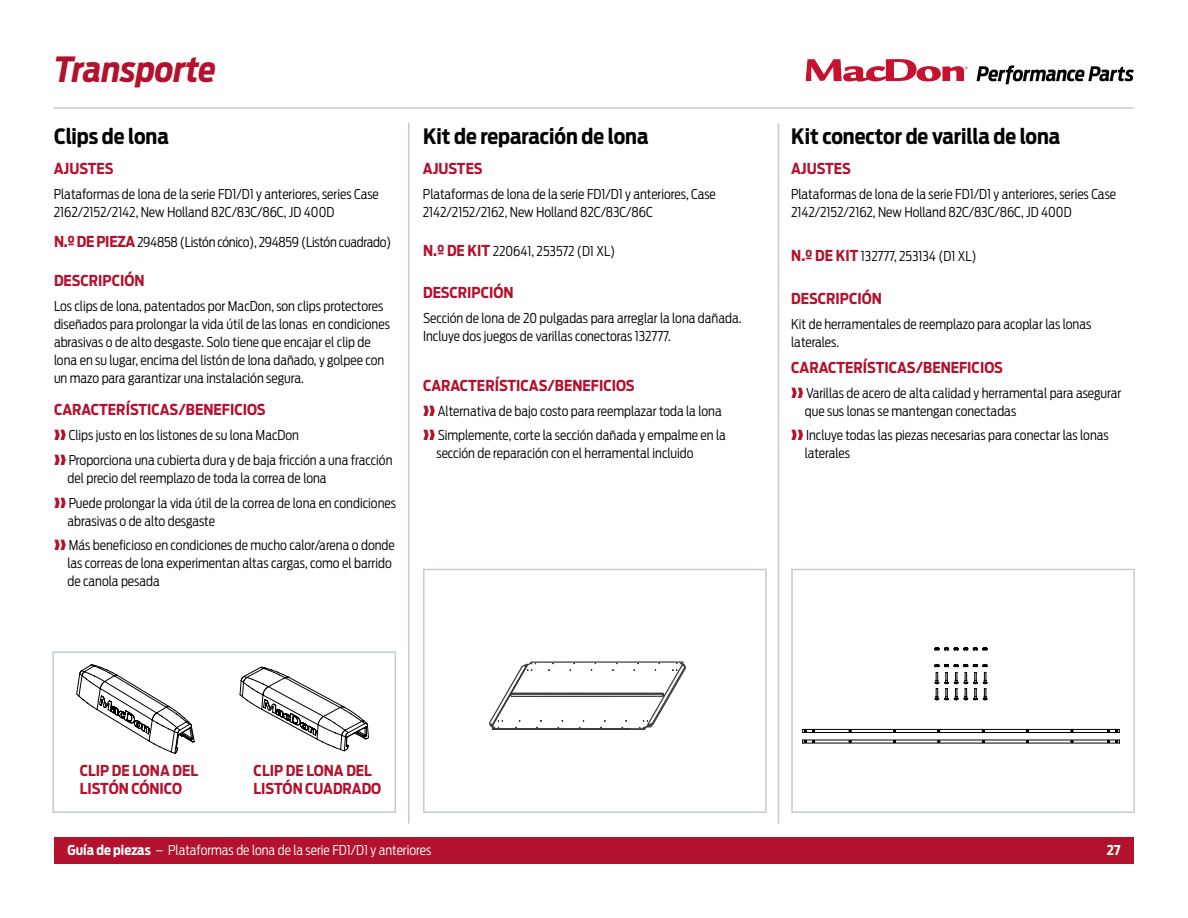
<style>
.page{position:relative;width:1188px;height:918px;background:#fff}
.page>*{position:absolute;margin:0;border:0;box-sizing:border-box;transform-origin:0 0}
.t1{font:italic 700 34.5px "Antenna Cond";color:#b2122d}
.t2{font:700 21px "Antenna Cond";color:#000}
.t3{font:700 15px/18px "Antenna Cond";color:#b2122d}
.t4{font:300 13.5px/18px "Antenna Cond";color:#000}
.t5{font:300 13.5px "Antenna Cond";color:#fff}
.t6{font:300 13.5px "Antenna Cond";letter-spacing:-.02em;color:#000}
.t7{font:700 13.5px "Antenna Cond";color:#fff}
.s1{font-weight:700;font-size:15px;color:#b2122d}
.s2{color:#b2122d}
.s3{font-weight:700}
</style>
<div class="page">
<div style="left:54px;top:837px;width:1080px;height:27px;background:#b2122d"></div>
<svg style="left:806px;top:59px;width:162px;height:23px"></svg>
<svg style="left:977px;top:65px;width:157px;height:19px"></svg>
<div style="left:52px;top:651px;width:344px;height:162px;border:2px solid #c2cdd3"></div>
<hr style="left:54px;top:107px;width:1080px;height:2px;background:#c2cdd3">
<hr style="left:778px;top:123px;width:1px;height:700px;background:#c2cdd3">
<hr style="left:408px;top:123px;width:2px;height:700px;background:#c2cdd3">
<svg style="left:76px;top:664px;width:119px;height:90px"></svg>
<svg style="left:239px;top:666px;width:130px;height:86px"></svg>
<div style="left:423px;top:569px;width:344px;height:244px;border:2px solid #c2cdd3"></div>
<div style="left:791px;top:569px;width:344px;height:244px;border:2px solid #c2cdd3"></div>
<svg style="left:489px;top:661px;width:198px;height:69px"></svg>
<svg style="left:802px;top:647px;width:318px;height:96px"></svg>
<h1 class="t1" style="left:54px;top:48px;width:164px">Transporte</h1>
<h2 class="t2" style="left:54px;top:123px;width:116px">Clips de lona</h2>
<h2 class="t2" style="left:423px;top:123px;width:227px">Kit de reparación de lona</h2>
<h2 class="t2" style="left:791px;top:123px;width:271px">Kit conector de varilla de lona</h2>
<p class="t3" style="left:54px;top:160px;width:61px">AJUSTES</p>
<p class="t4" style="left:54px;top:185px;width:327px">Plataformas de lona de la serie FD1/D1 y anteriores, series Case<br>2162/2152/2142, New Holland 82C/83C/86C, JD 400D</p>
<p class="t6" style="left:54px;top:234px;width:339px"><span class="s1">N.º DE PIEZA</span> 294858 (Listón cónico), 294859 (Listón cuadrado)</p>
<p class="t3" style="left:54px;top:272px;width:92px">DESCRIPCIÓN</p>
<p class="t4" style="left:54px;top:297px;width:337px">Los clips de lona, patentados por MacDon, son clips protectores diseñados para prolongar la vida útil de las lonas en condiciones abrasivas o de alto desgaste. Solo tiene que encajar el clip de lona en su lugar, encima del listón de lona dañado, y golpee con un mazo para garantizar una instalación segura.</p>
<p class="t3" style="left:54px;top:401px;width:213px">CARACTERÍSTICAS/BENEFICIOS</p>
<p class="t4" style="left:54px;top:423px;width:340px;line-height:24.8px"><span class="s2">❱❱</span> Clips justo en los listones de su lona MacDon<br><span class="s2">❱❱</span> Proporciona una cubierta dura y de baja fricción a una fracción</p>
<p class="t4" style="left:54px;top:466px;width:343px;line-height:24.8px;text-indent:14px">del precio del reemplazo de toda la correa de lona<br><span class="s2">❱❱</span> Puede prolongar la vida útil de la correa de lona en condiciones</p>
<p class="t4" style="left:54px;top:508px;width:342px;line-height:24.8px;text-indent:14px">abrasivas o de alto desgaste<br><span class="s2">❱❱</span> Más beneficioso en condiciones de mucho calor/arena o donde</p>
<p class="t4" style="left:68px;top:555px;width:326px">las correas de lona experimentan altas cargas, como el barrido de canola pesada</p>
<p class="t3" style="left:423px;top:160px;width:61px">AJUSTES</p>
<p class="t4" style="left:423px;top:185px;width:295px">Plataformas de lona de la serie FD1/D1 y anteriores, Case<br>2142/2152/2162, New Holland 82C/83C/86C</p>
<p class="t3" style="left:791px;top:160px;width:61px">AJUSTES</p>
<p class="t4" style="left:791px;top:185px;width:327px">Plataformas de lona de la serie FD1/D1 y anteriores, series Case<br>2142/2152/2162, New Holland 82C/83C/86C, JD 400D</p>
<p class="t4" style="left:423px;top:242px;width:194px"><span class="s1">N.º DE KIT</span> 220641, 253572 (D1 XL)</p>
<p class="t4" style="left:791px;top:247px;width:187px"><span class="s1">N.º DE KIT</span> 132777, 253134 (D1 XL)</p>
<p class="t3" style="left:423px;top:284px;width:92px">DESCRIPCIÓN</p>
<p class="t4" style="left:423px;top:309px;width:320px">Sección de lona de 20 pulgadas para arreglar la lona dañada.<br>Incluye dos juegos de varillas conectoras 132777.</p>
<p class="t3" style="left:423px;top:377px;width:213px">CARACTERÍSTICAS/BENEFICIOS</p>
<p class="t4" style="left:423px;top:398px;width:304px;line-height:24.8px"><span class="s2">❱❱</span> Alternativa de bajo costo para reemplazar toda la lona <span class="s2">❱❱</span> Simplemente, corte la sección dañada y empalme en la</p>
<p class="t4" style="left:437px;top:445px;width:259px">sección de reparación con el herramental incluido</p>
<p class="t3" style="left:791px;top:290px;width:92px">DESCRIPCIÓN</p>
<p class="t4" style="left:791px;top:315px;width:301px">Kit de herramentales de reemplazo para acoplar las lonas laterales.</p>
<p class="t3" style="left:791px;top:359px;width:213px">CARACTERÍSTICAS/BENEFICIOS</p>
<p class="t4" style="left:805px;top:384px;width:318px;text-indent:-14px"><span class="s2">❱❱</span> Varillas de acero de alta calidad y herramental para asegurar que sus lonas se mantengan conectadas</p>
<p class="t4" style="left:805px;top:427px;width:305px;text-indent:-14px"><span class="s2">❱❱</span> Incluye todas las piezas necesarias para conectar las lonas laterales</p>
<p class="t3" style="left:80px;top:761px;width:120px">CLIP DE LONA DEL<br>LISTÓN CÓNICO</p>
<p class="t3" style="left:254px;top:761px;width:129px">CLIP DE LONA DEL<br>LISTÓN CUADRADO</p>
<p class="t5" style="left:68px;top:842px;width:365px"><span class="s3">Guía de piezas</span> – Plataformas de lona de la serie FD1/D1 y anteriores</p>
<p class="t7" style="left:1107px;top:842px;width:15px">27</p>
</div>
